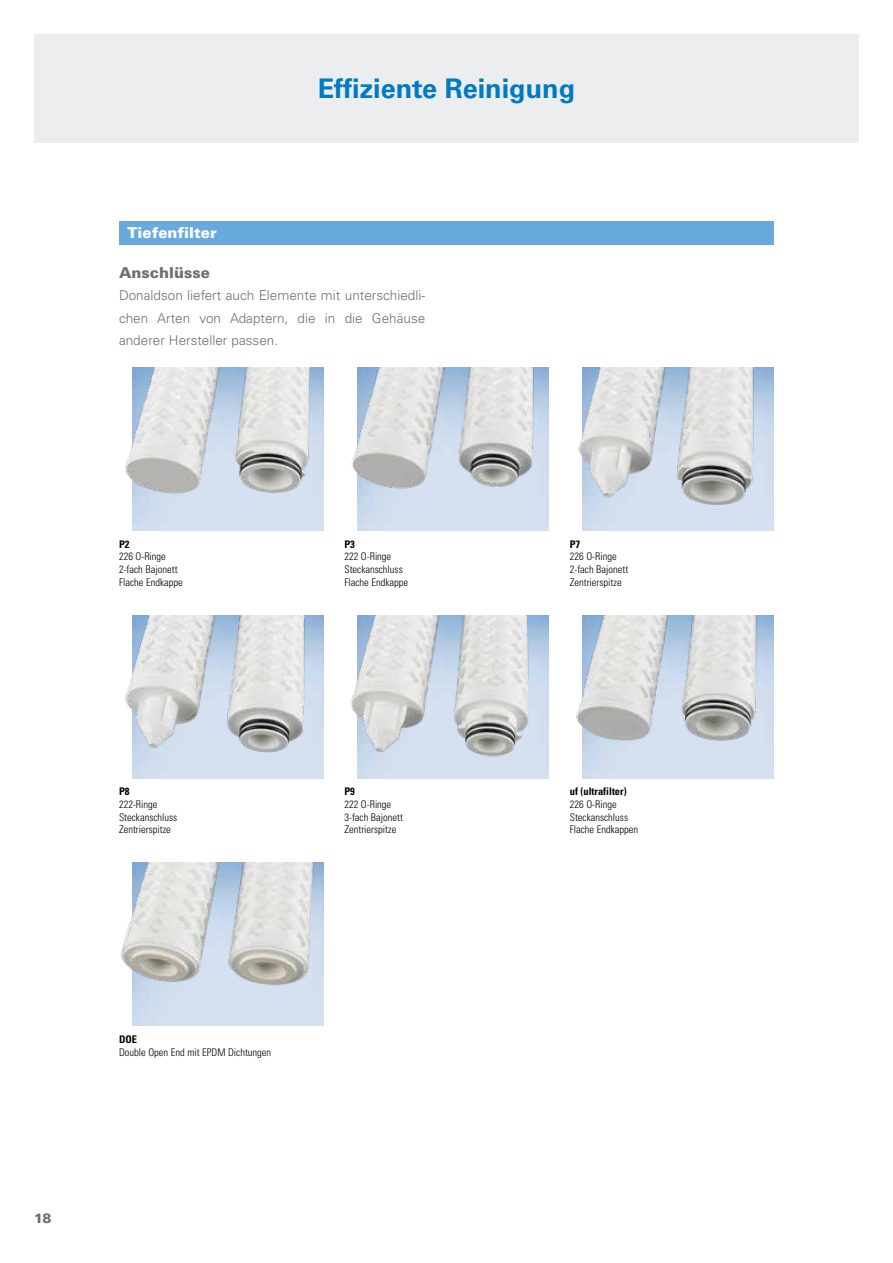
<style>
.page{position:relative;width:893px;height:1263px;background:#fff}
.page>*{position:absolute;margin:0;border:0;box-sizing:border-box;transform-origin:0 0}
.t1{font:700 27px "Univers LT Pro 65";color:#007ac2}
.t2{font:900 15px "Univers LT Pro 75";color:#fff}
.t3{font:900 15px "Univers LT Pro 75";color:#706f6f}
.t4{font:300 13.5px/22.5px "Univers LT Pro 45";color:#706f6f;text-align:justify}
.t5{font:900 13.5px "Univers LT Pro 75";color:#706f6f}
.t6{font:300 condensed 10.5px/12.6px "Univers LT Std";color:#000}
.t7{font:700 condensed 10.5px "Univers LT Std";color:#000}
</style>
<div class="page">
<div style="left:34px;top:34px;width:825px;height:108px;background:#ebedee"></div>
<div style="left:119px;top:221px;width:655px;height:23px;background:#69aadd"></div>
<img style="left:125px;top:368px;width:198px;height:163px">
<img style="left:351px;top:368px;width:198px;height:163px">
<img style="left:578px;top:368px;width:196px;height:163px">
<img style="left:125px;top:615px;width:198px;height:163px">
<img style="left:350px;top:615px;width:199px;height:163px">
<img style="left:576px;top:615px;width:198px;height:163px">
<img style="left:121px;top:863px;width:202px;height:157px">
<h2 class="t2" style="left:128px;top:223px;width:91px">Tiefenfilter</h2>
<h1 class="t1" style="left:318px;top:72px;width:259px">Effiziente Reinigung</h1>
<h2 class="t3" style="left:119px;top:263px;width:92px">Anschlüsse</h2>
<p class="t4" style="left:119px;top:284px;width:308px">Donaldson liefert auch Elemente mit unterschiedli&shy;chen Arten von Adaptern, die in die Gehäuse anderer Hersteller passen.</p>
<p class="t7" style="left:119px;top:538px;width:12px">P2</p>
<p class="t6" style="left:119px;top:550px;width:65px">226 O-Ringe<br>2-fach Bajonett<br>Flache Endkappe</p>
<p class="t7" style="left:119px;top:785px;width:12px">P8</p>
<p class="t6" style="left:119px;top:798px;width:60px">222-Ringe<br>Steckanschluss<br>Zentrierspitze</p>
<p class="t7" style="left:344px;top:538px;width:12px">P3</p>
<p class="t6" style="left:344px;top:550px;width:65px">222 O-Ringe<br>Steckanschluss<br>Flache Endkappe</p>
<p class="t7" style="left:344px;top:785px;width:12px">P9</p>
<p class="t6" style="left:344px;top:798px;width:60px">222 O-Ringe<br>3-fach Bajonett<br>Zentrierspitze</p>
<p class="t7" style="left:570px;top:538px;width:12px">P7</p>
<p class="t6" style="left:570px;top:550px;width:60px">226 O-Ringe<br>2-fach Bajonett<br>Zentrierspitze</p>
<p class="t7" style="left:570px;top:785px;width:58px">uf (ultrafilter)</p>
<p class="t6" style="left:570px;top:798px;width:70px">226 O-Ringe<br>Steckanschluss<br>Flache Endkappen</p>
<p class="t5" style="left:34px;top:1209px;width:19px">18</p>
<p class="t7" style="left:119px;top:1033px;width:20px">DOE</p>
<p class="t6" style="left:119px;top:1045px;width:154px">Double Open End mit EPDM Dichtungen</p>
</div>
